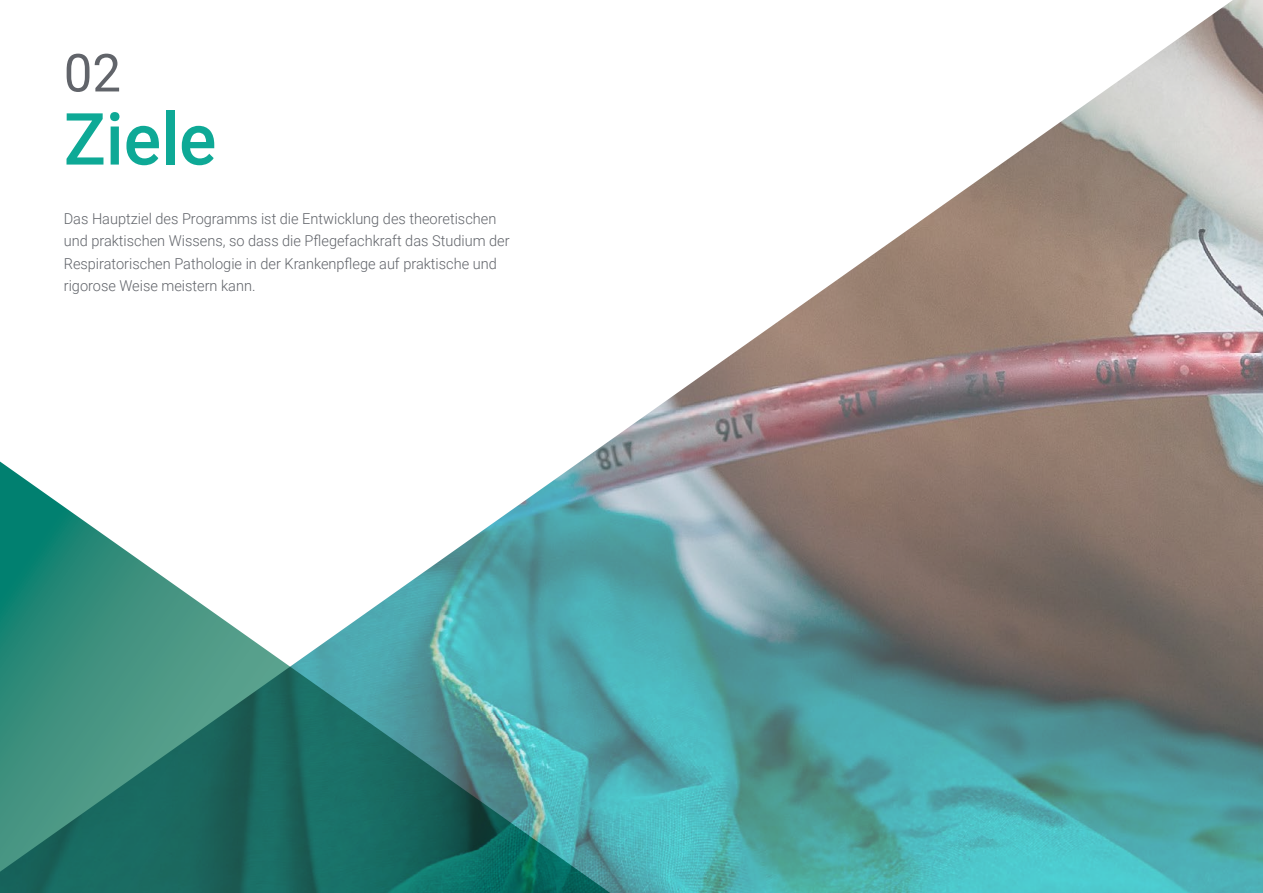
<style>
.page{position:relative;width:1263px;height:893px;background:#fff}
.page>*{position:absolute;margin:0;border:0;box-sizing:border-box;transform-origin:0 0}
.t1{font:500 72px "Roboto";color:#0ea996}
.t2{font:52.5px "Roboto";color:#61646a}
.t3{font:300 15px/22.5px "Roboto";color:#61646a}
</style>
<div class="page">
<img style="left:602px;top:0;width:661px;height:893px">
<svg style="left:0;top:446px;width:640px;height:447px"></svg>
<h2 class="t2" style="left:64px;top:36px;width:59px">02</h2>
<h1 class="t1" style="left:64px;top:89px;width:154px">Ziele</h1>
<p class="t3" style="left:64px;top:207px;width:447px">Das Hauptziel des Programms ist die Entwicklung des theoretischen und praktischen Wissens, so dass die Pflegefachkraft das Studium der Respiratorischen Pathologie in der Krankenpflege auf praktische und rigorose Weise meistern kann.</p>
</div>
